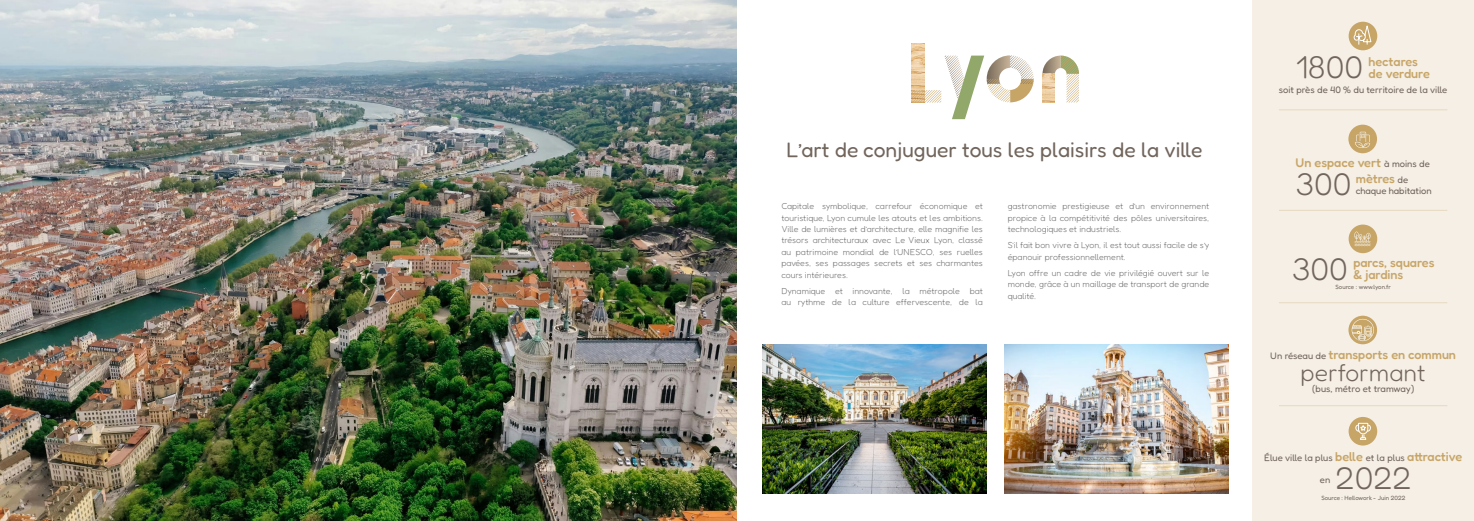
<style>
.page{position:relative;width:1474px;height:521px;background:#fff}
.page>*{position:absolute;margin:0;border:0;box-sizing:border-box;transform-origin:0 0}
.t1{font:300 31.5px "Fredoka";color:#71655c}
.t2{font:300 24.5px "Fredoka";color:#71655c}
.t3{font:300 21px "Fredoka";color:#71655c}
.t4{font:300 12.6px/16px "Fredoka";color:#c7a567}
.t5{font:300 12.6px "Fredoka";color:#c7a66b}
.t6{font:300 9.45px "Fredoka";color:#71655c}
.t7{font:300 8.75px/11.4px "Fredoka";color:#706f6f;text-align:justify}
.t8{font:300 6.12px "Fredoka";color:#71655c}
.s1{font-size:9.45px;color:#71655c}
.s2{font-size:12.6px;color:#c7a567}
</style>
<div class="page">
<div style="left:1252px;top:0;width:221px;height:521px;background:#f5efe5"></div>
<svg style="left:1348px;top:316px;width:28px;height:28px"></svg>
<svg style="left:1351px;top:317px;width:24px;height:24px"></svg>
<div style="left:1348px;top:225px;width:29px;height:28px;background:#c7a567;border-radius:50%"></div>
<svg style="left:1354px;top:232px;width:16px;height:14px"></svg>
<div style="left:1348px;top:125px;width:28px;height:28px;background:#c7a567;border-radius:50%"></div>
<svg style="left:1355px;top:132px;width:15px;height:16px"></svg>
<div style="left:1348px;top:417px;width:29px;height:28px;background:#c7a567;border-radius:50%"></div>
<svg style="left:1355px;top:423px;width:16px;height:17px"></svg>
<img style="left:0;top:0;width:737px;height:521px">
<img style="left:911px;top:44px;width:13px;height:11px">
<svg style="left:1042px;top:56px;width:36px;height:47px"></svg>
<svg style="left:911px;top:55px;width:122px;height:64px"></svg>
<div style="left:1348px;top:22px;width:29px;height:28px;background:#c7a567;border-radius:50%"></div>
<svg style="left:1352px;top:23px;width:19px;height:22px"></svg>
<hr style="left:1278px;top:110px;width:169px;height:1px;background:#c7a567">
<hr style="left:1278px;top:210px;width:169px;height:1px;background:#c7a567">
<hr style="left:1278px;top:302px;width:169px;height:1px;background:#c7a567">
<hr style="left:1278px;top:405px;width:169px;height:1px;background:#c7a567">
<img style="left:762px;top:344px;width:224px;height:149px">
<img style="left:1004px;top:344px;width:224px;height:149px">
<h3 class="t3" style="left:786px;top:137px;width:417px">L’art de conjuguer tous les plaisirs de la ville</h3>
<p class="t7" style="left:781px;top:200px;width:203px">Capitale symbolique, carrefour économique et touristique, Lyon cumule les atouts et les ambitions.<br>Ville de lumières et d’architecture, elle magnifie les trésors architecturaux avec Le Vieux Lyon, classé au patrimoine mondial de l’UNESCO, ses ruelles pavées, ses passages secrets et ses charmantes cours intérieures.</p>
<p class="t7" style="left:781px;top:285px;width:203px">Dynamique et innovante, la métropole bat au rythme de la culture effervescente, de la</p>
<p class="t7" style="left:1007px;top:200px;width:203px">gastronomie prestigieuse et d’un environnement propice à la compétitivité des pôles universitaires, technologiques et industriels.</p>
<p class="t7" style="left:1007px;top:240px;width:203px">S’il fait bon vivre à Lyon, il est tout aussi facile de s’y épanouir professionnellement.</p>
<p class="t7" style="left:1007px;top:267px;width:203px">Lyon offre un cadre de vie privilégié ouvert sur le monde, grâce à un maillage de transport de grande qualité.</p>
<h1 class="t1" style="left:1295px;top:48px;width:69px">1800</h1>
<h3 class="t4" style="left:1368px;top:56px;width:63px;line-height:11.8px">hectares de verdure</h3>
<p class="t6" style="left:1278px;top:84px;width:170px">soit près de 40 % du territoire de la ville</p>
<h3 class="t4" style="left:1355px;top:154px;width:76px;text-indent:-60px">Un espace vert <span class="s1">à moins de </span>mètres <span class="s1">de</span></h3>
<h1 class="t1" style="left:1295px;top:165px;width:58px">300</h1>
<p class="t6" style="left:1355px;top:185px;width:77px">chaque habitation</p>
<h1 class="t1" style="left:1291px;top:250px;width:58px">300</h1>
<h3 class="t4" style="left:1353px;top:254px;width:83px">parcs, squares</h3>
<h3 class="t5" style="left:1353px;top:267px;width:52px">&amp; jardins</h3>
<p class="t8" style="left:1335px;top:283px;width:57px">Source : www.lyon.fr</p>
<h3 class="t4" style="left:1270px;top:346px;width:187px"><span class="s1">Un réseau de</span> transports en commun</h3>
<h2 class="t2" style="left:1300px;top:357px;width:127px">performant</h2>
<p class="t6" style="left:1311px;top:383px;width:104px">(bus, métro et tramway)</p>
<p class="t6" style="left:1264px;top:452px;width:199px">Élue ville la plus <span class="s2">belle</span> et la plus <span class="s2">attractive</span></p>
<h1 class="t1" style="left:1335px;top:459px;width:78px">2022</h1>
<p class="t8" style="left:1321px;top:494px;width:85px">Source : Hellowork - Juin 2022</p>
<p class="t6" style="left:1319px;top:473px;width:12px">en</p>
</div>
